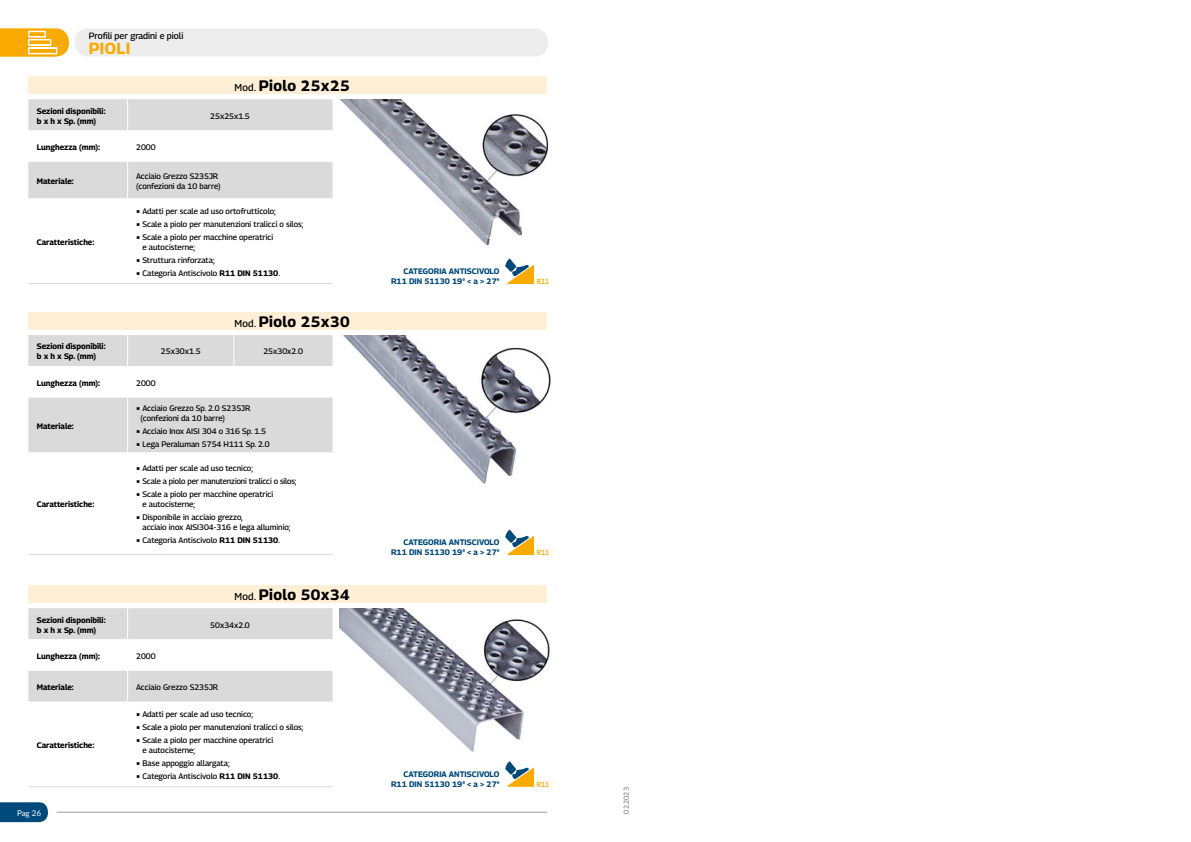
<style>
.page{position:relative;width:1191px;height:842px;background:#fff}
.page>*{position:absolute;margin:0;border:0;box-sizing:border-box;transform-origin:0 0}
.t1{font:700 16px "Georama";letter-spacing:.025em;color:#f8aa00}
.t2{font:700 15px "Georama";letter-spacing:.025em;color:#000}
.t3{font:500 9px "Georama";color:#000}
.t4{font:500 8px/10px "Georama";color:#000}
.t5{font:700 8px/10px "Georama";color:#000}
.t6{font:700 8px/10px "Georama";color:#00497b;text-align:right}
.t7{font:8px "Lato";color:#fff}
.t8{font:600 7.5px "Georama";color:#f8aa00;scale:.85 1}
.t9{font:7px "Georama";color:#706f6f}
.s1{font-weight:500;font-size:10px}
.s2{font-weight:700}
</style>
<div class="page">
<svg style="left:0;top:802px;width:48px;height:20px"></svg>
<hr style="left:57px;top:812px;width:490px;height:1px;background:#9d9d9c">
<div style="left:75px;top:28px;width:473px;height:29px;background:#ededed;border-radius:13px"></div>
<svg style="left:0;top:28px;width:69px;height:29px"></svg>
<div style="left:28px;top:99px;width:304px;height:31px;background:#dadada"></div>
<div style="left:28px;top:162px;width:304px;height:36px;background:#dadada"></div>
<hr style="left:127px;top:99px;width:1px;height:31px;background:#fff">
<hr style="left:127px;top:162px;width:1px;height:36px;background:#fff">
<hr style="left:28px;top:283px;width:100px;height:1px;background:#dadada">
<hr style="left:128px;top:283px;width:204px;height:1px;background:#dadada">
<div style="left:28px;top:335px;width:304px;height:31px;background:#dadada"></div>
<div style="left:28px;top:397px;width:304px;height:55px;background:#dadada"></div>
<hr style="left:127px;top:335px;width:1px;height:31px;background:#fff">
<hr style="left:233px;top:335px;width:1px;height:31px;background:#fff">
<hr style="left:127px;top:397px;width:1px;height:55px;background:#fff">
<hr style="left:28px;top:554px;width:100px;height:1px;background:#dadada">
<hr style="left:128px;top:554px;width:106px;height:1px;background:#dadada">
<hr style="left:234px;top:554px;width:98px;height:1px;background:#dadada">
<img style="left:339px;top:99px;width:210px;height:147px">
<img style="left:343px;top:335px;width:208px;height:149px">
<img style="left:339px;top:608px;width:211px;height:144px">
<div style="left:28px;top:77px;width:519px;height:17px;background:#ffefd7"></div>
<div style="left:28px;top:312px;width:519px;height:17px;background:#ffefd7"></div>
<div style="left:28px;top:585px;width:519px;height:17px;background:#ffefd7"></div>
<div style="left:28px;top:608px;width:304px;height:31px;background:#dadada"></div>
<div style="left:28px;top:671px;width:304px;height:31px;background:#dadada"></div>
<hr style="left:127px;top:608px;width:1px;height:31px;background:#fff">
<hr style="left:127px;top:670px;width:1px;height:32px;background:#fff">
<hr style="left:28px;top:786px;width:100px;height:1px;background:#dadada">
<hr style="left:128px;top:786px;width:204px;height:1px;background:#dadada">
<svg style="left:505px;top:258px;width:29px;height:26px"></svg>
<svg style="left:505px;top:529px;width:29px;height:26px"></svg>
<svg style="left:505px;top:761px;width:29px;height:26px"></svg>
<p class="t3" style="left:89px;top:30px;width:96px">Profili per gradini e pioli</p>
<h1 class="t1" style="left:89px;top:37px;width:43px">PIOLI</h1>
<h2 class="t2" style="left:234px;top:75px;width:117px"><span class="s1">Mod.</span> Piolo 25x25</h2>
<p class="t5" style="left:37px;top:106px;width:70px">Sezioni disponibili: b x h x Sp. (mm)</p>
<p class="t4" style="left:210px;top:111px;width:41px">25x25x1.5</p>
<p class="t5" style="left:37px;top:142px;width:65px">Lunghezza (mm):</p>
<p class="t4" style="left:136px;top:142px;width:21px">2000</p>
<p class="t5" style="left:37px;top:176px;width:38px">Materiale:</p>
<p class="t4" style="left:136px;top:171px;width:86px">Acciaio Grezzo S235JR (confezioni da 10 barre)</p>
<p class="t5" style="left:37px;top:237px;width:59px">Caratteristiche:</p>
<p class="t4" style="left:136px;top:206px;width:141px">■ Adatti per scale ad uso ortofrutticolo;</p>
<p class="t4" style="left:136px;top:219px;width:169px">■ Scale a piolo per manutenzioni tralicci o silos;</p>
<p class="t4" style="left:142px;top:232px;width:132px;text-indent:-6px">■ Scale a piolo per macchine operatrici e autocisterne;</p>
<p class="t4" style="left:136px;top:255px;width:80px">■ Struttura rinforzata;</p>
<p class="t4" style="left:136px;top:268px;width:145px">■ Categoria Antiscivolo <span class="s2">R11 DIN 51130</span>.</p>
<h2 class="t2" style="left:234px;top:310px;width:117px"><span class="s1">Mod.</span> Piolo 25x30</h2>
<p class="t5" style="left:37px;top:341px;width:70px">Sezioni disponibili: b x h x Sp. (mm)</p>
<p class="t4" style="left:161px;top:346px;width:41px">25x30x1.5</p>
<p class="t4" style="left:263px;top:346px;width:41px">25x30x2.0</p>
<p class="t5" style="left:37px;top:378px;width:65px">Lunghezza (mm):</p>
<p class="t4" style="left:136px;top:378px;width:21px">2000</p>
<p class="t5" style="left:37px;top:421px;width:38px">Materiale:</p>
<p class="t4" style="left:140px;top:403px;width:111px;text-indent:-4px">■ Acciaio Grezzo Sp. 2.0 S235JR (confezioni da 10 barre)</p>
<p class="t4" style="left:136px;top:426px;width:131px">■ Acciaio Inox AISI 304 o 316 Sp. 1.5</p>
<p class="t4" style="left:136px;top:439px;width:135px">■ Lega Peraluman 5754 H111 Sp. 2.0</p>
<p class="t5" style="left:37px;top:499px;width:59px">Caratteristiche:</p>
<p class="t4" style="left:136px;top:463px;width:118px">■ Adatti per scale ad uso tecnico;</p>
<p class="t4" style="left:136px;top:476px;width:162px">■ Scale a piolo per manutenzioni tralicci o silos;</p>
<p class="t4" style="left:142px;top:489px;width:132px;text-indent:-6px">■ Scale a piolo per macchine operatrici e autocisterne;</p>
<p class="t4" style="left:142px;top:512px;width:149px;text-indent:-6px">■ Disponibile in acciaio grezzo,<br>acciaio inox AISI304-316 e lega alluminio;</p>
<p class="t4" style="left:136px;top:535px;width:145px">■ Categoria Antiscivolo <span class="s2">R11 DIN 51130</span>.</p>
<h2 class="t2" style="left:234px;top:584px;width:117px"><span class="s1">Mod.</span> Piolo 50x34</h2>
<p class="t5" style="left:37px;top:615px;width:70px">Sezioni disponibili: b x h x Sp. (mm)</p>
<p class="t4" style="left:210px;top:620px;width:41px">50x34x2.0</p>
<p class="t5" style="left:37px;top:651px;width:65px">Lunghezza (mm):</p>
<p class="t4" style="left:136px;top:651px;width:21px">2000</p>
<p class="t5" style="left:37px;top:682px;width:38px">Materiale:</p>
<p class="t4" style="left:136px;top:682px;width:84px">Acciaio Grezzo S235JR</p>
<p class="t5" style="left:37px;top:740px;width:59px">Caratteristiche:</p>
<p class="t7" style="left:17px;top:807px;width:26px">Pag 26</p>
<p class="t4" style="left:136px;top:709px;width:118px">■ Adatti per scale ad uso tecnico;</p>
<p class="t4" style="left:136px;top:722px;width:169px">■ Scale a piolo per manutenzioni tralicci o silos;</p>
<p class="t4" style="left:142px;top:735px;width:132px;text-indent:-6px">■ Scale a piolo per macchine operatrici e autocisterne;</p>
<p class="t4" style="left:136px;top:758px;width:95px">■ Base appoggio allargata;</p>
<p class="t4" style="left:136px;top:771px;width:145px">■ Categoria Antiscivolo <span class="s2">R11 DIN 51130</span>.</p>
<p class="t6" style="left:391px;top:266px;width:110px">CATEGORIA ANTISCIVOLO<br>R11 DIN 51130 19° &lt; a &gt; 27°</p>
<p class="t8" style="left:537px;top:276px;width:16px">R11</p>
<p class="t6" style="left:391px;top:537px;width:110px">CATEGORIA ANTISCIVOLO<br>R11 DIN 51130 19° &lt; a &gt; 27°</p>
<p class="t8" style="left:537px;top:547px;width:16px">R11</p>
<p class="t6" style="left:391px;top:769px;width:110px">CATEGORIA ANTISCIVOLO<br>R11 DIN 51130 19° &lt; a &gt; 27°</p>
<p class="t8" style="left:537px;top:779px;width:16px">R11</p>
<p class="t9" style="left:621px;top:814px;width:28px;rotate:-90deg">02.2023</p>
</div>
